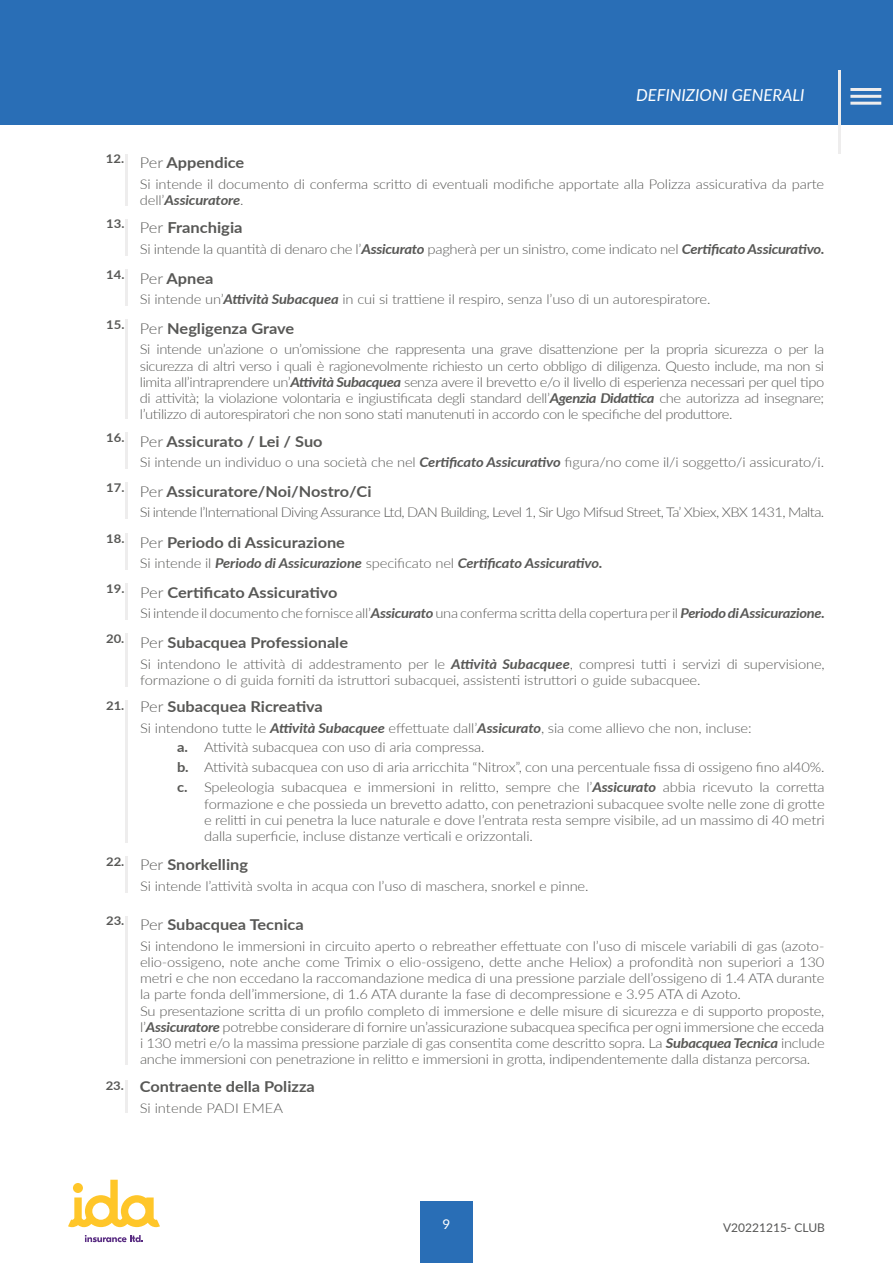
<style>
.page{position:relative;width:893px;height:1263px;background:#fff}
.page>*{position:absolute;margin:0;border:0;box-sizing:border-box;transform-origin:0 0}
.t1{font:italic 16.5px "Lato";color:#fff}
.t2{font:700 15.15px "Lato";color:#585856;scale:1.09 1}
.t3{font:700 15px "Lato";color:#585856;scale:1.09 1}
.t4{font:300 13.65px "Lato";letter-spacing:-.02em;color:#585856;scale:1.09 1}
.t5{font:300 13.5px/16.2px "Lato";letter-spacing:-.01em;color:#585856;scale:1.09 1}
.t6{font:300 13.5px "Lato";letter-spacing:-.04em;color:#585856;scale:1.09 1}
.t7{font:300 13.5px "Lato";letter-spacing:-.01em;color:#575756;scale:1.09 1}
.t8{font:italic 700 13.5px "Lato";letter-spacing:-.01em;color:#585856;scale:1.09 1}
.t9{font:13.5px "Lato";color:#fff}
.t10{font:700 12px "Lato";color:#585856;scale:1.09 1}
.t11{font:12px "Lato";color:#575756}
.s1{font-weight:300}
.s2{font-weight:700;font-style:italic}
.s3{font-weight:700;font-style:italic;font-size:13.5px}
.s4{font-weight:300;font-style:normal}
.s5{font-weight:700}
.s6{font-size:12px}
</style>
<div class="page">
<div style="left:420px;top:1201px;width:52px;height:62px;background:#296eb6"></div>
<svg style="left:68px;top:1180px;width:92px;height:47px"></svg>
<svg style="left:85px;top:1235px;width:58px;height:7px"></svg>
<div style="left:0;top:0;width:893px;height:124px;background:#296eb6"></div>
<hr style="left:125px;top:154px;width:3px;height:51px;background:#eeeded">
<hr style="left:125px;top:269px;width:3px;height:37px;background:#eeeded">
<hr style="left:125px;top:219px;width:3px;height:37px;background:#eeeded">
<hr style="left:125px;top:319px;width:3px;height:100px;background:#eeeded">
<hr style="left:125px;top:482px;width:3px;height:37px;background:#eeeded">
<hr style="left:125px;top:533px;width:3px;height:37px;background:#eeeded">
<hr style="left:125px;top:432px;width:3px;height:37px;background:#eeeded">
<hr style="left:838px;top:71px;width:3px;height:83px;background:#eeeded">
<hr style="left:125px;top:700px;width:3px;height:142px;background:#eeeded">
<hr style="left:125px;top:856px;width:3px;height:37px;background:#eeeded">
<hr style="left:125px;top:916px;width:3px;height:148px;background:#eeeded">
<hr style="left:125px;top:634px;width:3px;height:53px;background:#eeeded">
<hr style="left:125px;top:583px;width:3px;height:37px;background:#eeeded">
<hr style="left:850px;top:88px;width:31px;height:3px;background:#eeeded">
<hr style="left:850px;top:95px;width:31px;height:3px;background:#eeeded">
<hr style="left:850px;top:102px;width:31px;height:3px;background:#eeeded">
<hr style="left:125px;top:1080px;width:3px;height:32px;background:#eeeded">
<p class="t1" style="left:636px;top:83px;width:170px">DEFINIZIONI GENERALI</p>
<p class="t10" style="left:106px;top:150px;width:18px">12.</p>
<p class="t10" style="left:106px;top:215px;width:18px">13.</p>
<p class="t10" style="left:106px;top:266px;width:18px">14.</p>
<p class="t10" style="left:106px;top:316px;width:18px">15.</p>
<p class="t10" style="left:106px;top:429px;width:18px">16.</p>
<p class="t10" style="left:106px;top:479px;width:18px">17.</p>
<p class="t10" style="left:106px;top:529px;width:18px">18.</p>
<p class="t3" style="left:140px;top:152px;width:97px"><span class="s1">Per</span> Appendice</p>
<p class="t5" style="left:140px;top:175px;width:629px">Si intende il documento di conferma scritto di eventuali modifiche apportate alla Polizza assicurativa da parte dell’<span class="s2">Assicuratore</span>.</p>
<p class="t2" style="left:140px;top:217px;width:96px"><span class="s1">Per</span> Franchigia</p>
<p class="t4" style="left:140px;top:240px;width:630px">Si intende la quantità di denaro che l’<span class="s2">Assicurato</span> pagherà per un sinistro, come indicato nel <span class="s2">Certificato Assicurativo</span><span class="s3">.</span></p>
<p class="t3" style="left:140px;top:267px;width:69px"><span class="s1">Per</span> Apnea</p>
<p class="t5" style="left:140px;top:291px;width:525px">Si intende un’<span class="s2">Attività Subacquea</span> in cui si trattiene il respiro, senza l’uso di un autorespiratore.</p>
<p class="t3" style="left:140px;top:317px;width:143px"><span class="s1">Per</span> Negligenza Grave</p>
<p class="t5" style="left:140px;top:341px;width:629px;text-align:justify">Si intende un’azione o un’omissione che rappresenta una grave disattenzione per la propria sicurezza o per la sicurezza di altri verso i quali è ragionevolmente richiesto un certo obbligo di diligenza. Questo include, ma non si limita all’intraprendere un’<span class="s2">Attività Subacquea</span> senza avere il brevetto e/o il livello di esperienza necessari per quel tipo di attività; la violazione volontaria e ingiustificata degli standard dell’<span class="s2">Agenzia Didattica</span> che autorizza ad insegnare; l’utilizzo di autorespiratori che non sono stati manutenuti in accordo con le specifiche del produttore.</p>
<p class="t3" style="left:140px;top:430px;width:169px"><span class="s1">Per</span> Assicurato / Lei / Suo</p>
<p class="t7" style="left:140px;top:453px;width:629px">Si intende un individuo o una società che nel <span class="s2">Certificato Assicurativo</span> figura/no come il/i soggetto/i assicurato/i.</p>
<p class="t3" style="left:140px;top:480px;width:214px"><span class="s1">Per</span> Assicuratore/Noi/Nostro/Ci</p>
<p class="t6" style="left:140px;top:503px;width:629px">Si intende l’International Diving Assurance Ltd, DAN Building, Level 1, Sir Ugo Mifsud Street, Ta’ Xbiex, XBX 1431, Malta.</p>
<p class="t3" style="left:140px;top:531px;width:190px"><span class="s1">Per</span> Periodo di Assicurazione</p>
<p class="t8" style="left:140px;top:553px;width:426px"><span class="s4">Si intende il</span> Periodo di Assicurazione <span class="s4">specificato nel</span> Certificato Assicurativo.</p>
<p class="t3" style="left:106px;top:581px;width:214px"><sup>19.</sup> <span class="s1">Per</span> Certificato Assicurativo</p>
<p class="t5" style="left:140px;top:605px;width:629px">Si intende il documento che fornisce all’<span class="s2">Assicurato</span> una conferma scritta della copertura per il <span class="s2">Periodo di Assicurazione.</span></p>
<p class="t10" style="left:106px;top:630px;width:18px">20.</p>
<p class="t10" style="left:106px;top:696px;width:18px">21.</p>
<p class="t10" style="left:106px;top:852px;width:18px">22.</p>
<p class="t10" style="left:106px;top:912px;width:18px">23.</p>
<p class="t3" style="left:140px;top:632px;width:192px"><span class="s1">Per</span> Subacquea Professionale</p>
<p class="t5" style="left:140px;top:655px;width:629px">Si intendono le attività di addestramento per le <span class="s2">Attività Subacquee</span>, compresi tutti i servizi di supervisione, formazione o di guida forniti da istruttori subacquei, assistenti istruttori o guide subacquee.</p>
<p class="t3" style="left:140px;top:696px;width:169px"><span class="s1">Per</span> Subacquea Ricreativa</p>
<p class="t5" style="left:177px;top:718px;width:528px;line-height:18.9px;text-indent:-37px">Si intendono tutte le <span class="s2">Attività Subacquee</span> effettuate dall’<span class="s2">Assicurato</span>, sia come allievo che non, incluse: <span class="s5">a.</span> Attività subacquea con uso di aria compressa.</p>
<p class="t5" style="left:177px;top:756px;width:596px;line-height:20.4px"><span class="s5">b.</span> Attività subacquea con uso di aria arricchita “Nitrox”, con una percentuale fissa di ossigeno fino al40%. <span class="s5">c.</span> Speleologia subacquea e immersioni in relitto, sempre che l’<span class="s2">Assicurato</span> abbia ricevuto la corretta</p>
<p class="t5" style="left:204px;top:795px;width:571px;text-align:justify">formazione e che possieda un brevetto adatto, con penetrazioni subacquee svolte nelle zone di grotte e relitti in cui penetra la luce naturale e dove l’entrata resta sempre visibile, ad un massimo di 40 metri dalla superficie, incluse distanze verticali e orizzontali.</p>
<p class="t3" style="left:140px;top:854px;width:101px"><span class="s1">Per</span> Snorkelling</p>
<p class="t5" style="left:140px;top:877px;width:413px">Si intende l’attività svolta in acqua con l’uso di maschera, snorkel e pinne.</p>
<p class="t3" style="left:140px;top:914px;width:152px"><span class="s1">Per</span> Subacquea Tecnica</p>
<p class="t5" style="left:140px;top:937px;width:630px">Si intendono le immersioni in circuito aperto o rebreather effettuate con l’uso di miscele variabili di gas (azoto&shy;elio-ossigeno, note anche come Trimix o elio-ossigeno, dette anche Heliox) a profondità non superiori a 130 metri e che non eccedano la raccomandazione medica di una pressione parziale dell’ossigeno di 1.4 ATA durante la parte fonda dell’immersione, di 1.6 ATA durante la fase di decompressione e 3.95 ATA di Azoto.<br>Su presentazione scritta di un profilo completo di immersione e delle misure di sicurezza e di supporto proposte, l’<span class="s2">Assicuratore</span> potrebbe considerare di fornire un’assicurazione subacquea specifica per ogni immersione che ecceda i 130 metri e/o la massima pressione parziale di gas consentita come descritto sopra. La <span class="s2">Subacquea Tecnica</span> include anche immersioni con penetrazione in relitto e immersioni in grotta, indipendentemente dalla distanza percorsa.</p>
<p class="t3" style="left:106px;top:1075px;width:193px"><span class="s6">23.</span> Contraente della Polizza</p>
<p class="t5" style="left:140px;top:1099px;width:133px">Si intende PADI EMEA</p>
<p class="t9" style="left:443px;top:1214px;width:9px">9</p>
<p class="t11" style="left:723px;top:1219px;width:103px">V20221215- CLUB</p>
</div>
